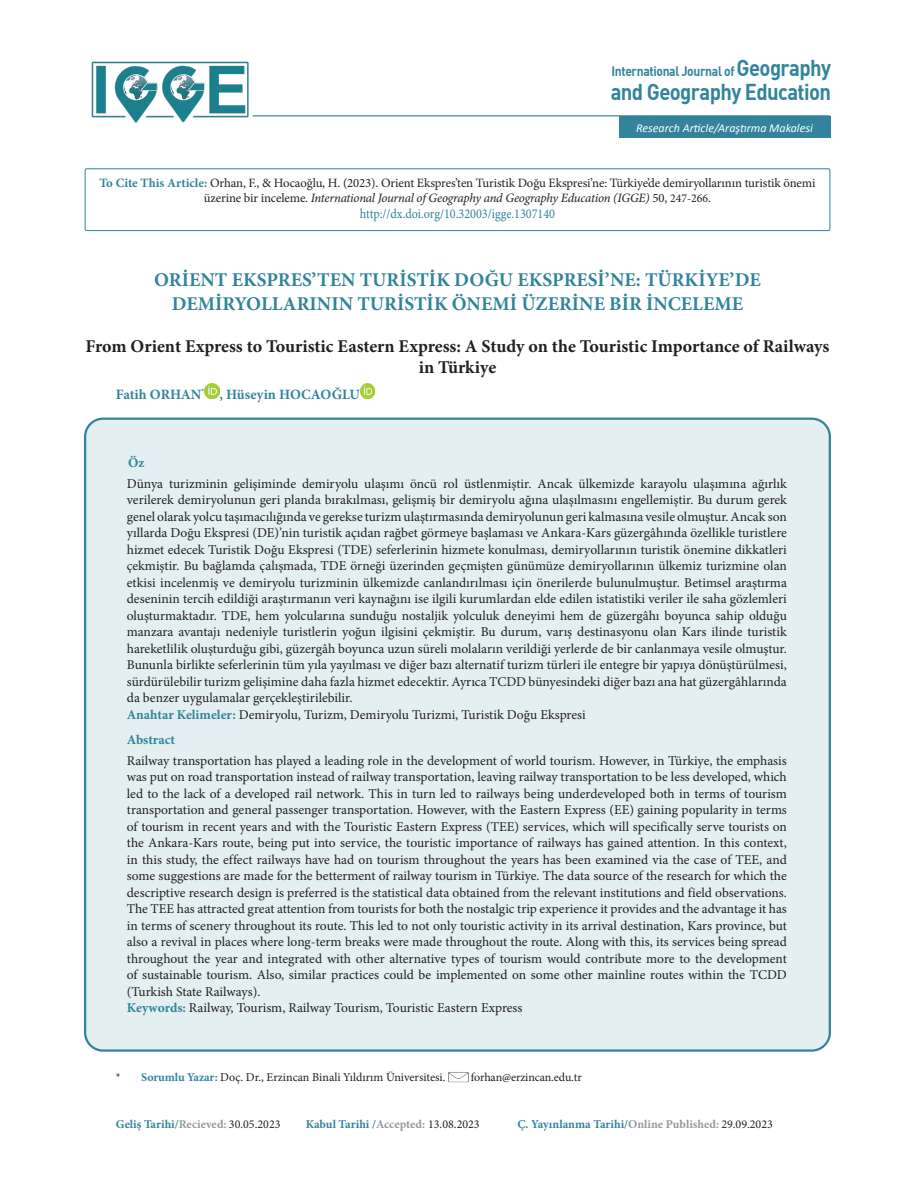
<style>
.page{position:relative;width:915px;height:1191px;background:#fff}
.page>*{position:absolute;margin:0;border:0;box-sizing:border-box;transform-origin:0 0}
.t1{font:700 22.5px "DI Nbek";letter-spacing:-.03em;color:#31849b;scale:.9 1}
.t2{font:700 19.5px/24px "Minion Pro";color:#31849b;text-align:center}
.h1_1{font:700 18px/21px "Minion Pro";color:#231f20;text-align:center}
.author{font:700 14.25px "Minion Pro";color:#31849b}
.AbstractTxtTR{font:13.5px/16.5px "Minion Pro";color:#231f20;text-align:justify}
.How_to_cite_this_article{font:13.5px "Minion Pro";color:#31849b;scale:.9 1}
.t3{font:700 13.5px "DI Nbek";letter-spacing:-.03em;color:#31849b;scale:.9 1}
.AbstractH{font:700 13.5px "Minion Pro";color:#31849b}
.How_to_cite_this_article-2{font:12.75px/15.3px "Minion Pro";letter-spacing:-.01em;color:#231f20;text-align:center}
.t4{font:700 12px "Minion Pro";color:#31849b}
.footnotes{font:12px "Minion Pro";letter-spacing:-.005em;color:#231f20}
.t5{font:italic 12px "Calibri";color:#fff}
.s1{font-size:22.5px}
.s2{font-weight:700;color:#31849b}
.s3{font-style:italic}
.s4{font-size:12px}
.s5{color:#95979a}
.s6{font-weight:400;color:#231f20}
</style>
<div class="page">
<div style="left:619px;top:116px;width:210px;height:22px;background:#31849b"></div>
<hr style="left:253px;top:115px;width:576px;height:1px;background:#31849b">
<img style="left:91px;top:61px;width:157px;height:62px">
<img style="left:448px;top:1072px;width:20px;height:10px">
<div style="left:85px;top:168px;width:745px;height:63px;border:1px solid #31849b;border-radius:2px"></div>
<div style="left:85px;top:419px;width:744px;height:631px;background:#e4eff2;border-radius:18px"></div>
<img style="left:205px;top:384px;width:14px;height:15px">
<img style="left:360px;top:384px;width:15px;height:15px">
<p class="t3" style="left:611px;top:63px;width:245px">International Journal of <span class="s1">Geography</span></p>
<h1 class="t1" style="left:610px;top:77px;width:246px">and Geography Education</h1>
<p class="t5" style="left:636px;top:120px;width:178px">Research Article/Araştırma Makalesi</p>
<p class="How_to_cite_this_article-2" style="left:99px;top:175px;width:717px"><span class="s2">To Cite This Article:</span> Orhan, F., &amp; Hocaoğlu, H. (2023). Orient Ekspres’ten Turistik Doğu Ekspresi’ne: Türkiye’de demiryollarının turistik önemi üzerine bir inceleme. <span class="s3">International Journal of Geography and Geography Education (IGGE)</span> 50, <span class="s4">247-266</span>.</p>
<p class="How_to_cite_this_article" style="left:360px;top:205px;width:218px">http://dx.doi.org/10.32003/igge.1307140</p>
<p class="t2" style="left:154px;top:267px;width:607px">ORİENT EKSPRES’TEN TURİSTİK DOĞU EKSPRESİ’NE: TÜRKİYE’DE<br>DEMİRYOLLARININ TURİSTİK ÖNEMİ ÜZERİNE BİR İNCELEME</p>
<p class="h1_1" style="left:85px;top:335px;width:745px">From Orient Express to Touristic Eastern Express: A Study on the Touristic Importance of Railways in Türkiye</p>
<p class="author" style="left:116px;top:384px;width:246px">Fatih ORHAN<sup>*</sup> , Hüseyin HOCAOĞLU</p>
<p class="AbstractH" style="left:128px;top:453px;width:18px">Öz</p>
<p class="AbstractTxtTR" style="left:127px;top:475px;width:661px">Dünya turizminin gelişiminde demiryolu ulaşımı öncü rol üstlenmiştir. Ancak ülkemizde karayolu ulaşımına ağırlık verilerek demiryolunun geri planda bırakılması, gelişmiş bir demiryolu ağına ulaşılmasını engellemiştir. Bu durum gerek genel olarak yolcu taşımacılığında ve gerekse turizm ulaştırmasında demiryolunun geri kalmasına vesile olmuştur. Ancak son yıllarda Doğu Ekspresi (DE)’nin turistik açıdan rağbet görmeye başlaması ve Ankara-Kars güzergâhında özellikle turistlere hizmet edecek Turistik Doğu Ekspresi (TDE) seferlerinin hizmete konulması, demiryollarının turistik önemine dikkatleri çekmiştir. Bu bağlamda çalışmada, TDE örneği üzerinden geçmişten günümüze demiryollarının ülkemiz turizmine olan etkisi incelenmiş ve demiryolu turizminin ülkemizde canlandırılması için önerilerde bulunulmuştur. Betimsel araştırma deseninin tercih edildiği araştırmanın veri kaynağını ise ilgili kurumlardan elde edilen istatistiki veriler ile saha gözlemleri oluşturmaktadır. TDE, hem yolcularına sunduğu nostaljik yolculuk deneyimi hem de güzergâhı boyunca sahip olduğu manzara avantajı nedeniyle turistlerin yoğun ilgisini çekmiştir. Bu durum, varış destinasyonu olan Kars ilinde turistik hareketlilik oluşturduğu gibi, güzergâh boyunca uzun süreli molaların verildiği yerlerde de bir canlanmaya vesile olmuştur.<br>Bununla birlikte seferlerinin tüm yıla yayılması ve diğer bazı alternatif turizm türleri ile entegre bir yapıya dönüştürülmesi, sürdürülebilir turizm gelişimine daha fazla hizmet edecektir. Ayrıca TCDD bünyesindeki diğer bazı ana hat güzergâhlarında da benzer uygulamalar gerçekleştirilebilir.</p>
<p class="AbstractTxtTR" style="left:127px;top:706px;width:460px"><span class="s2">Anahtar Kelimeler:</span> Demiryolu, Turizm, Demiryolu Turizmi, Turistik Doğu Ekspresi</p>
<p class="AbstractH" style="left:127px;top:730px;width:50px">Abstract</p>
<p class="AbstractTxtTR" style="left:127px;top:752px;width:661px">Railway transportation has played a leading role in the development of world tourism. However, in Türkiye, the emphasis was put on road transportation instead of railway transportation, leaving railway transportation to be less developed, which led to the lack of a developed rail network. This in turn led to railways being underdeveloped both in terms of tourism transportation and general passenger transportation. However, with the Eastern Express (EE) gaining popularity in terms of tourism in recent years and with the Touristic Eastern Express (TEE) services, which will specifically serve tourists on the Ankara-Kars route, being put into service, the touristic importance of railways has gained attention. In this context, in this study, the effect railways have had on tourism throughout the years has been examined via the case of TEE, and some suggestions are made for the betterment of railway tourism in Türkiye. The data source of the research for which the descriptive research design is preferred is the statistical data obtained from the relevant institutions and field observations.<br>The TEE has attracted great attention from tourists for both the nostalgic trip experience it provides and the advantage it has in terms of scenery throughout its route. This led to not only touristic activity in its arrival destination, Kars province, but also a revival in places where long-term breaks were made throughout the route. Along with this, its services being spread throughout the year and integrated with other alternative types of tourism would contribute more to the development of sustainable tourism. Also, similar practices could be implemented on some other mainline routes within the TCDD (Turkish State Railways).</p>
<p class="AbstractTxtTR" style="left:127px;top:999px;width:397px"><span class="s2">Keywords:</span> Railway, Tourism, Railway Tourism, Touristic Eastern Express</p>
<p class="footnotes" style="left:116px;top:1069px;width:331px">* <span class="s2">Sorumlu Yazar:</span> Doç. Dr., Erzincan Binali Yıldırım Üniversitesi.</p>
<p class="footnotes" style="left:470px;top:1069px;width:112px">forhan@erzincan.edu.tr</p>
<p class="t4" style="left:116px;top:1116px;width:166px">Geliş Tarihi/<span class="s5">Recieved:</span> <span class="s6">30.05.2023</span></p>
<p class="t4" style="left:306px;top:1116px;width:175px">Kabul Tarihi /<span class="s5">Accepted:</span> <span class="s6">13.08.2023</span></p>
<p class="t4" style="left:517px;top:1116px;width:257px">Ç. Yayınlanma Tarihi/<span class="s5">Online Published:</span> <span class="s6">29.09.2023</span></p>
</div>
